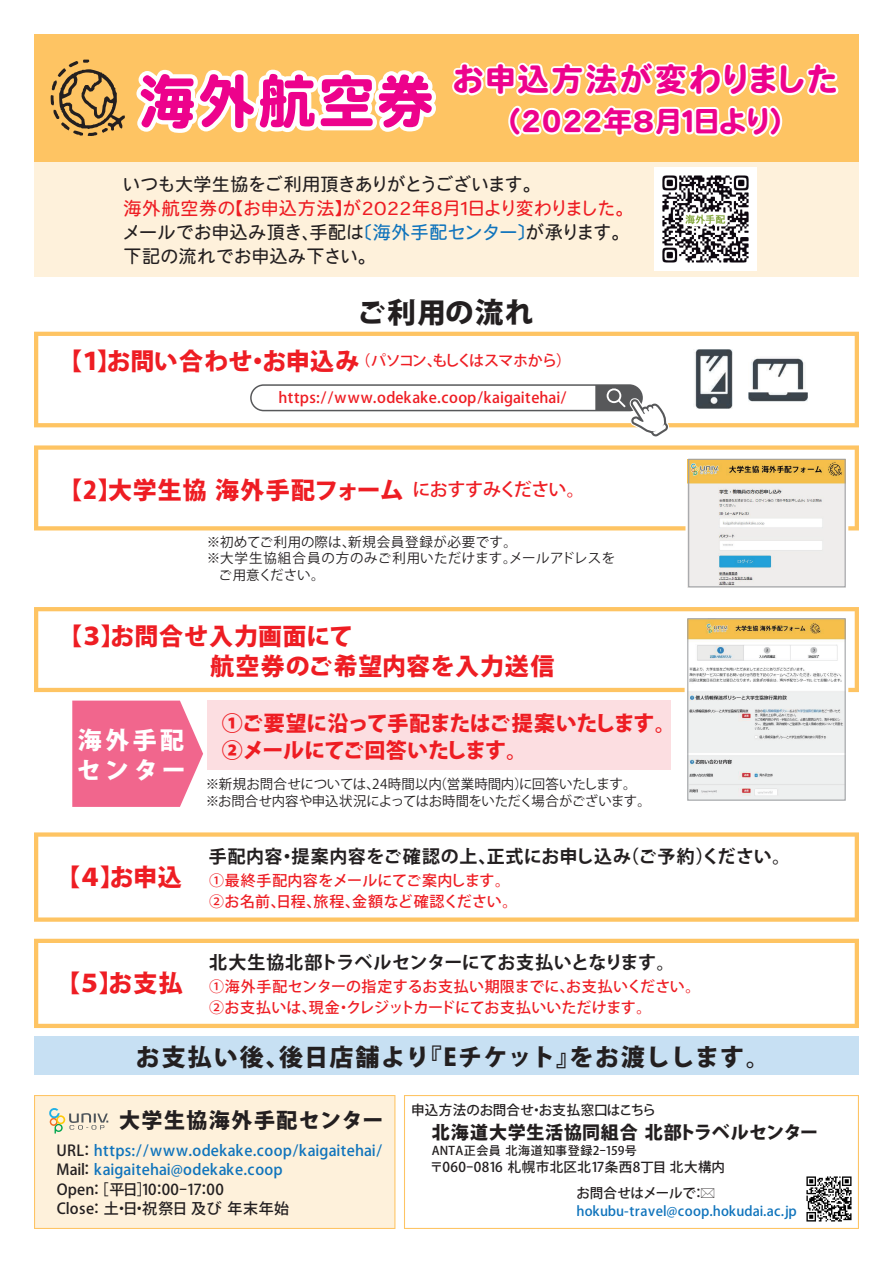
<style>
.page{position:relative;width:893px;height:1263px;background:#fff}
.page>*{position:absolute;margin:0;border:0;box-sizing:border-box;transform-origin:0 0}
.t1{font:57px "Heisei Maru Go Std W8";letter-spacing:.045em;color:#ed028c}
.t2{font:31.5px "Heisei Maru Go Std W8";letter-spacing:.04em;color:#ed028c}
.t3{font:28.5px "Heisei Maru Go Std W8";letter-spacing:-.195em;color:#ed028c}
.t4{font:800 28.5px "Koz Go Pr 6 N";letter-spacing:.055em;color:#231f20}
.t5{font:800 24px/29.8px "Koz Go Pr 6 N";letter-spacing:.03em;color:#ee1d23}
.t6{font:800 24px "Koz Go Pr 6 N";letter-spacing:.055em;color:#231f20}
.t7{font:800 24px/30px "Koz Go Pr 6 N";letter-spacing:.15em;color:#fff}
.t8{font:800 21px/27px "Koz Go Pr 6 N";letter-spacing:-.02em;color:#ee1d23}
.t9{font:800 21px "Koz Go Pr 6 N";letter-spacing:.065em;color:#231f20}
.t10{font:18px/24px "Heisei Maru Go Std W4";color:#231f20}
.t11{font:700 18px "Koz Go Pr 6 N";letter-spacing:.025em;color:#231f20}
.t12{font:700 18px "Koz Go Pr 6 N";letter-spacing:-.01em;color:#231f20}
.t13{font:18px "Heisei Maru Go Std W4";letter-spacing:-.035em;color:#231f20}
.t14{font:800 18px "Koz Go Pr 6 N";letter-spacing:.035em;color:#231f20}
.t15{font:500 15px/20.9px "Koz Go Pr 6 N";letter-spacing:.005em;color:#ee1d23}
.t16{font:500 15px/19.5px "Koz Go Pr 6 N";letter-spacing:.015em;color:#1074bc}
.t17{font:500 15px "Koz Go Pr 6 N";letter-spacing:-.065em;color:#ee1d23}
.t18{font:13.5px/16.5px "Koz Go Pr 6 N";letter-spacing:.005em;color:#231f20}
.t19{font:500 13.5px "Koz Go Pr 6 N";color:#1074bc}
.t20{font:13.5px "Koz Go Pr 6 N";letter-spacing:.04em;color:#231f20}
.t21{font:500 13.5px "Koz Go Pr 6 N";letter-spacing:.03em;color:#231f20}
.t22{font:13.5px "Koz Go Pr 6 N";letter-spacing:.035em;color:#231f20}
.t23{font:500 13.5px "Koz Go Pr 6 N";letter-spacing:.01em;color:#231f20}
.t24{font:500 13.5px "Koz Go Pr 6 N";letter-spacing:-.02em;color:#231f20}
.t25{font:13.5px "Koz Go Pr 6 N";letter-spacing:-.015em;color:#231f20}
.t26{font:500 12px "Koz Go Pr 6 N";letter-spacing:.035em;color:#231f20}
.s1{color:#ee1d23}
.s2{color:#1074bc}
.s3{font-weight:800;font-size:24px}
.s4{font-weight:500;font-size:18px}
.s5{color:#231f20}
</style>
<div class="page">
<div style="left:34px;top:1095px;width:361px;height:134px;background:#fef1db"></div>
<svg style="left:49px;top:1107px;width:59px;height:26px"></svg>
<svg style="left:404px;top:1095px;width:455px;height:134px"></svg>
<img style="left:801px;top:1171px;width:56px;height:56px">
<div style="left:34px;top:1036px;width:825px;height:39px;background:#c7e0f3"></div>
<svg style="left:34px;top:939px;width:825px;height:89px"></svg>
<svg style="left:34px;top:832px;width:825px;height:90px"></svg>
<svg style="left:34px;top:607px;width:825px;height:85px"></svg>
<div style="left:207px;top:701px;width:464px;height:69px;background:#fcdee1"></div>
<svg style="left:72px;top:701px;width:131px;height:106px"></svg>
<svg style="left:34px;top:445px;width:825px;height:85px"></svg>
<svg style="left:34px;top:332px;width:825px;height:95px"></svg>
<svg style="left:250px;top:369px;width:480px;height:133px"></svg>
<img style="left:689px;top:620px;width:155px;height:179px">
<div style="left:687px;top:618px;width:159px;height:183px;border:1px solid #9d9fa2"></div>
<div style="left:685px;top:456px;width:163px;height:134px;border:6px solid #fff"></div>
<img style="left:690px;top:461px;width:154px;height:124px">
<div style="left:688px;top:459px;width:158px;height:128px;border:1px solid #9d9fa2"></div>
<div style="left:34px;top:162px;width:825px;height:114px;background:#fef1db"></div>
<div style="left:34px;top:34px;width:825px;height:128px;background:#fec463"></div>
<svg style="left:51px;top:60px;width:74px;height:76px"></svg>
<img style="left:654px;top:168px;width:102px;height:102px">
<svg style="left:136px;top:70px;width:300px;height:63px"></svg>
<svg style="left:452px;top:61px;width:386px;height:35px"></svg>
<svg style="left:508px;top:106px;width:274px;height:31px"></svg>
<svg style="left:701px;top:1188px;width:13px;height:10px"></svg>
<h1 class="t1" style="left:139px;top:70px;width:296px">海外航空券</h1>
<h2 class="t2" style="left:452px;top:62px;width:388px">お申込方法が変わりました</h2>
<h3 class="t3" style="left:492px;top:106px;width:307px">（２０２２年8月１日より）</h3>
<p class="t13" style="left:123px;top:172px;width:420px">いつも大学生協をご利用頂きありがとうございます。</p>
<p class="t10" style="left:123px;top:196px;width:512px"><span class="s1">海外航空券の【お申込方法】が2022年8月1日より変わりました。</span>メールでお申込み頂き、手配は<span class="s2">〔海外手配センター〕</span>が承ります。下記の流れでお申込み下さい。</p>
<h3 class="t4" style="left:357px;top:296px;width:178px">ご利用の流れ</h3>
<p class="t17" style="left:58px;top:352px;width:507px"><span class="s3">【１】お問い合わせ・お申込み</span>（パソコン、もしくはスマホから)</p>
<p class="t15" style="left:278px;top:387px;width:290px">https://www.odekake.coop/kaigaitehai/</p>
<h3 class="t5" style="left:58px;top:475px;width:528px">【2】大学生協海外手配フォーム<span class="s4">におすすみください。</span></h3>
<p class="t22" style="left:207px;top:534px;width:312px">※初めてご利用の際は、新規会員登録が必要です。</p>
<p class="t20" style="left:207px;top:551px;width:410px">※大学生協組合員の方のみご利用いただけます。メールアドレスを</p>
<p class="t25" style="left:219px;top:567px;width:108px">ご用意ください。</p>
<h3 class="t5" style="left:210px;top:622px;width:346px;text-indent:-152px">【３】お問合せ入力画面にて<br>航空券のご希望内容を入力送信</h3>
<h3 class="t8" style="left:222px;top:710px;width:456px">①ご要望に沿って手配またはご提案いたします。<br>②メールにてご回答いたします。</h3>
<p class="t18" style="left:206px;top:776px;width:447px">※新規お問合せについては、24時間以内(営業時間内)に回答いたします。※お問合せ内容や申込状況によってはお時間をいただく場合がございます。</p>
<h3 class="t7" style="left:77px;top:726px;width:111px">海外手配センター</h3>
<h3 class="t5" style="left:56px;top:862px;width:127px">【４】お申込</h3>
<h3 class="t5" style="left:56px;top:968px;width:128px">【５】お支払</h3>
<p class="t11" style="left:209px;top:846px;width:583px">手配内容・提案内容をご確認の上、正式にお申し込み（ご予約）ください。</p>
<p class="t15" style="left:209px;top:870px;width:310px">①最終手配内容をメールにてご案内します。<br>②お名前、日程、旅程、金額など確認ください。</p>
<p class="t12" style="left:209px;top:953px;width:467px">北大生協北部トラベルセンターにてお支払いとなります。</p>
<p class="t15" style="left:209px;top:976px;width:493px">①海外手配センターの指定するお支払い期限までに、お支払いください。<br>②お支払いは、現金・クレジットカードにてお支払いいただけます。</p>
<h3 class="t6" style="left:136px;top:1044px;width:636px">お支払い後、後日店舗より『Eチケット』をお渡しします。</h3>
<h3 class="t9" style="left:119px;top:1108px;width:266px">大学生協海外手配センター</h3>
<p class="t16" style="left:56px;top:1141px;width:327px"><span class="s5">URL:</span> https://www.odekake.coop/kaigaitehai/<br><span class="s5">Mail:</span> kaigaitehai@odekake.coop<br><span class="s5">Open:［平日］10：00-17：00<br>Close: 土・日・祝祭日及び年末年始</span></p>
<p class="t23" style="left:411px;top:1103px;width:246px">申込方法のお問合せ・お支払窓口はこちら</p>
<p class="t14" style="left:432px;top:1122px;width:388px">北海道大学生活協同組合北部トラベルセンター</p>
<p class="t26" style="left:432px;top:1143px;width:207px">ANTA正会員北海道知事登録2-159号</p>
<p class="t21" style="left:430px;top:1160px;width:297px">〒060-0816 札幌市北区北17条西8丁目北大構内</p>
<p class="t24" style="left:577px;top:1185px;width:130px">お問合せはメールで：</p>
<p class="t19" style="left:577px;top:1203px;width:222px">hokubu-travel@coop.hokudai.ac.jp</p>
</div>
